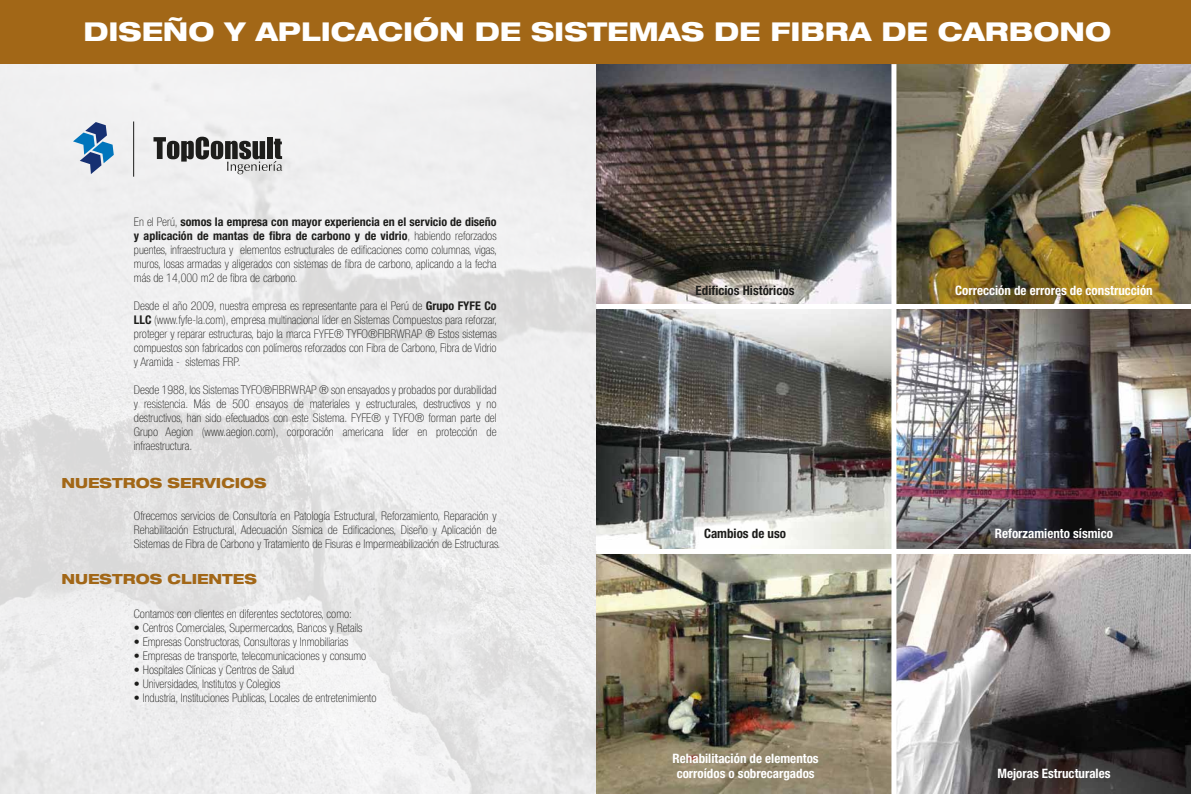
<style>
.page{position:relative;width:1191px;height:794px;background:#fff}
.page>*{position:absolute;margin:0;border:0;box-sizing:border-box;transform-origin:0 0}
.t1{font:800 expanded 26px "Helvetica Neue LT Std";color:#fff}
.t2{font:800 expanded 14px "Helvetica Neue LT Std";color:#a26717}
.t3{font:700 condensed 13px/15px "Helvetica Neue LT Std";color:#fff;text-align:center}
.t4{font:700 condensed 13px "Helvetica Neue LT Std";color:#1d1d1b}
.t5{font:100 condensed 12px/14px "Helvetica Neue LT Std";color:#1d1d1b;text-align:justify}
.s1{font-weight:700}
</style>
<div class="page">
<img style="left:0;top:64px;width:596px;height:730px">
<svg style="left:153px;top:137px;width:129px;height:37px"></svg>
<svg style="left:73px;top:122px;width:41px;height:52px"></svg>
<hr style="left:133px;top:121px;width:1px;height:56px;background:#1d1d1b">
<img style="left:596px;top:64px;width:595px;height:240px">
<img style="left:596px;top:309px;width:595px;height:485px">
<div style="left:891px;top:64px;width:5px;height:730px;background:#fff"></div>
<div style="left:596px;top:549px;width:595px;height:5px;background:#fff"></div>
<div style="left:0;top:0;width:1191px;height:64px;background:#a26717"></div>
<h1 class="t1" style="left:83px;top:16px;width:1029px">DISEÑO Y APLICACIÓN DE SISTEMAS DE FIBRA DE CARBONO</h1>
<p class="t5" style="left:134px;top:214px;width:364px">En el Perú, <span class="s1">somos la empresa con mayor experiencia en el servicio de diseño y aplicación de mantas de fibra de carbono y de vidrio</span>, habiendo reforzados puentes, infraestructura y elementos estructurales de edificaciones como columnas, vigas, muros, losas armadas y aligerados con sistemas de fibra de carbono, aplicando a la fecha más de 14,000 m2 de fibra de carbono.</p>
<p class="t5" style="left:134px;top:298px;width:365px">Desde el año 2009, nuestra empresa es representante para el Perú de <span class="s1">Grupo FYFE Co LLC</span> (www.fyfe-la.com), empresa multinacional líder en Sistemas Compuestos para reforzar, proteger y reparar estructuras, bajo la marca FYFE® TYFO®FIBRWRAP ® Estos sistemas compuestos son fabricados con polímeros reforzados con Fibra de Carbono, Fibra de Vidrio y Aramida - sistemas FRP.</p>
<p class="t5" style="left:134px;top:382px;width:364px">Desde 1988, los Sistemas TYFO®FIBRWRAP ® son ensayados y probados por durabilidad y resistencia. Más de 500 ensayos de materiales y estructurales, destructivos y no destructivos, han sido efectuados con este Sistema. FYFE® y TYFO® forman parte del Grupo Aegion (www.aegion.com), corporación americana líder en protección de infraestructura.</p>
<p class="t2" style="left:62px;top:473px;width:207px">NUESTROS SERVICIOS</p>
<p class="t5" style="left:134px;top:508px;width:368px;text-align:left">Ofrecemos servicios de Consultoría en Patología Estructural, Reforzamiento, Reparación y<br>Rehabilitación Estructural, Adecuación Sísmica de Edificaciones, Diseño y Aplicación de<br>Sistemas de Fibra de Carbono y Tratamiento de Fisuras e Impermeabilización de Estructuras.</p>
<p class="t2" style="left:62px;top:570px;width:197px">NUESTROS CLIENTES</p>
<p class="t5" style="left:134px;top:606px;width:220px">Contamos con clientes en diferentes sectotores, como:</p>
<p class="t5" style="left:134px;top:620px;width:230px">• Centros Comerciales, Supermercados, Bancos y Retails</p>
<p class="t5" style="left:134px;top:634px;width:216px">• Empresas Constructoras, Consultoras y Inmobiliarias</p>
<p class="t5" style="left:134px;top:648px;width:234px">• Empresas de transporte, telecomunicaciones y consumo</p>
<p class="t5" style="left:134px;top:662px;width:162px">• Hospitales Clínicas y Centros de Salud</p>
<p class="t5" style="left:134px;top:676px;width:148px">• Universidades, Institutos y Colegios</p>
<p class="t5" style="left:134px;top:690px;width:244px">• Industria, Instituciones Publicas, Locales de entretenimiento</p>
<p class="t4" style="left:695px;top:282px;width:100px">Edificios Históricos</p>
<p class="t3" style="left:955px;top:282px;width:199px">Corrección de errores de construcción</p>
<p class="t4" style="left:704px;top:525px;width:83px">Cambios de uso</p>
<p class="t3" style="left:672px;top:750px;width:147px">Rehabilitación de elementos corroídos o sobrecargados</p>
<p class="t3" style="left:995px;top:525px;width:120px">Reforzamiento sísmico</p>
<p class="t3" style="left:997px;top:765px;width:115px">Mejoras Estructurales</p>
</div>
